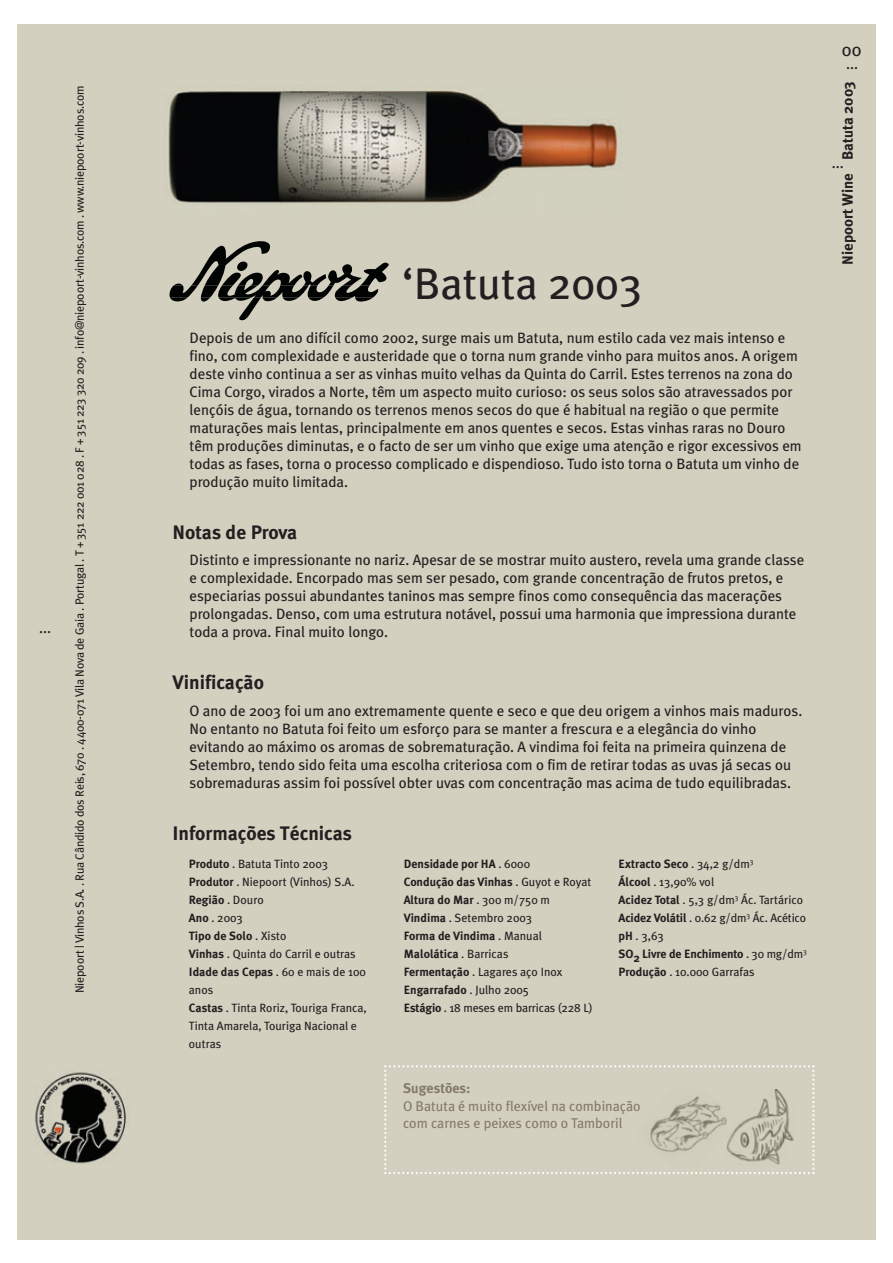
<style>
.page{position:relative;width:893px;height:1263px;background:#fff}
.page>*{position:absolute;margin:0;border:0;box-sizing:border-box;transform-origin:0 0}
.t1{font:44.25px "Meta Plus";color:#231f20}
.t2{font:700 19.5px "Meta Plus";color:#231f20}
.t3{font:18.15px "Meta Plus";color:#231f20}
.t4{font:15px/18px "Meta Plus";color:#231f20}
.t5{font:700 15px "Meta Plus";color:#231f20}
.t6{font:14.1px/17.2px "Meta Plus";color:#847a6b}
.t7{font:700 14.1px "Meta Plus";color:#847a6b}
.t8{font:12px/18px "Meta Plus";letter-spacing:-.01em;color:#231f20}
.s1{font-weight:700}
</style>
<div class="page">
<div style="left:17px;top:24px;width:859px;height:1215px;background:#d3d0c0"></div>
<svg style="left:169px;top:239px;width:220px;height:83px"></svg>
<div style="left:384px;top:1065px;width:430px;height:109px;background:#d3d0c0"></div>
<img style="left:636px;top:1089px;width:160px;height:78px">
<p class="t4" style="left:39px;top:618px;width:13px">...</p>
<p class="t3" style="left:842px;top:39px;width:21px">00</p>
<p class="t4" style="left:846px;top:55px;width:13px">...</p>
<p class="t8" style="left:71px;top:993px;width:909px;rotate:-90deg">Niepoort | Vinhos S.A. . Rua Cândido dos Reis, 670 . 4400-071 Vila Nova de Gaia . Portugal . T + 351 222 001 028 . F + 351 223 320 209 . info@niepoort-vinhos.com . www.niepoort-vinhos.com</p>
<p class="t5" style="left:839px;top:265px;width:185px;rotate:-90deg">Niepoort Wine Batuta 2003</p>
<p class="t4" style="left:832px;top:154px;width:13px">...</p>
<h1 class="t1" style="left:402px;top:258px;width:242px">‘Batuta 2003</h1>
<p class="t4" style="left:190px;top:329px;width:614px">Depois de um ano difícil como 2002, surge mais um Batuta, num estilo cada vez mais intenso e fino, com complexidade e austeridade que o torna num grande vinho para muitos anos. A origem deste vinho continua a ser as vinhas muito velhas da Quinta do Carril. Estes terrenos na zona do Cima Corgo, virados a Norte, têm um aspecto muito curioso: os seus solos são atravessados por lençóis de água, tornando os terrenos menos secos do que é habitual na região o que permite maturações mais lentas, principalmente em anos quentes e secos. Estas vinhas raras no Douro têm produções diminutas, e o facto de ser um vinho que exige uma atenção e rigor excessivos em todas as fases, torna o processo complicado e dispendioso. Tudo isto torna o Batuta um vinho de produção muito limitada.</p>
<h2 class="t2" style="left:173px;top:521px;width:126px">Notas de Prova</h2>
<p class="t4" style="left:190px;top:551px;width:616px">Distinto e impressionante no nariz. Apesar de se mostrar muito austero, revela uma grande classe e complexidade. Encorpado mas sem ser pesado, com grande concentração de frutos pretos, e especiarias possui abundantes taninos mas sempre finos como consequência das macerações prolongadas. Denso, com uma estrutura notável, possui uma harmonia que impressiona durante toda a prova. Final muito longo.</p>
<h2 class="t2" style="left:173px;top:671px;width:93px">Vinificação</h2>
<p class="t4" style="left:190px;top:702px;width:614px">O ano de 2003 foi um ano extremamente quente e seco e que deu origem a vinhos mais maduros.<br>No entanto no Batuta foi feito um esforço para se manter a frescura e a elegância do vinho evitando ao máximo os aromas de sobrematuração. A vindima foi feita na primeira quinzena de Setembro, tendo sido feita uma escolha criteriosa com o fim de retirar todas as uvas já secas ou sobremaduras assim foi possível obter uvas com concentração mas acima de tudo equilibradas.</p>
<h2 class="t2" style="left:173px;top:822px;width:181px">Informações Técnicas</h2>
<p class="t8" style="left:189px;top:855px;width:179px"><span class="s1">Produto</span> . Batuta Tinto 2003<br><span class="s1">Produtor</span> . Niepoort (Vinhos) S.A.<br><span class="s1">Região</span> . Douro<br><span class="s1">Ano</span> . 2003<br><span class="s1">Tipo de Solo</span> . Xisto<br><span class="s1">Vinhas</span> . Quinta do Carril e outras<br><span class="s1">Idade das Cepas</span> . 60 e mais de 100 anos<br><span class="s1">Castas</span> . Tinta Roriz, Touriga Franca,<br>Tinta Amarela, Touriga Nacional e outras</p>
<p class="t8" style="left:404px;top:855px;width:190px"><span class="s1">Densidade por HA</span> . 6000<br><span class="s1">Condução das Vinhas</span> . Guyot e Royat<br><span class="s1">Altura do Mar</span> . 300 m/750 m<br><span class="s1">Vindima</span> . Setembro 2003<br><span class="s1">Forma de Vindima</span> . Manual<br><span class="s1">Malolática</span> . Barricas<br><span class="s1">Fermentação</span> . Lagares aço Inox<br><span class="s1">Engarrafado</span> . Julho 2005<br><span class="s1">Estágio</span> . 18 meses em barricas (228 L)</p>
<p class="t8" style="left:619px;top:855px;width:190px"><span class="s1">Extracto Seco</span> . 34,2 g/dm<sup>3<br></sup><span class="s1">Álcool</span> . 13,90% vol<br><span class="s1">Acidez Total</span> . 5,3 g/dm<sup>3</sup> Ác. Tartárico<br><span class="s1">Acidez Volátil</span> . 0.62 g/dm<sup>3</sup> Ác. Acético <span class="s1">pH</span> . 3,63<br><span class="s1">SO2 Livre de Enchimento</span> . 30 mg/dm<sup>3<br></sup><span class="s1">Produção</span> . 10.000 Garrafas</p>
<p class="t7" style="left:403px;top:1080px;width:69px">Sugestões:</p>
<p class="t6" style="left:403px;top:1097px;width:239px">O Batuta é muito flexível na combinação com carnes e peixes como o Tamboril</p>
</div>
